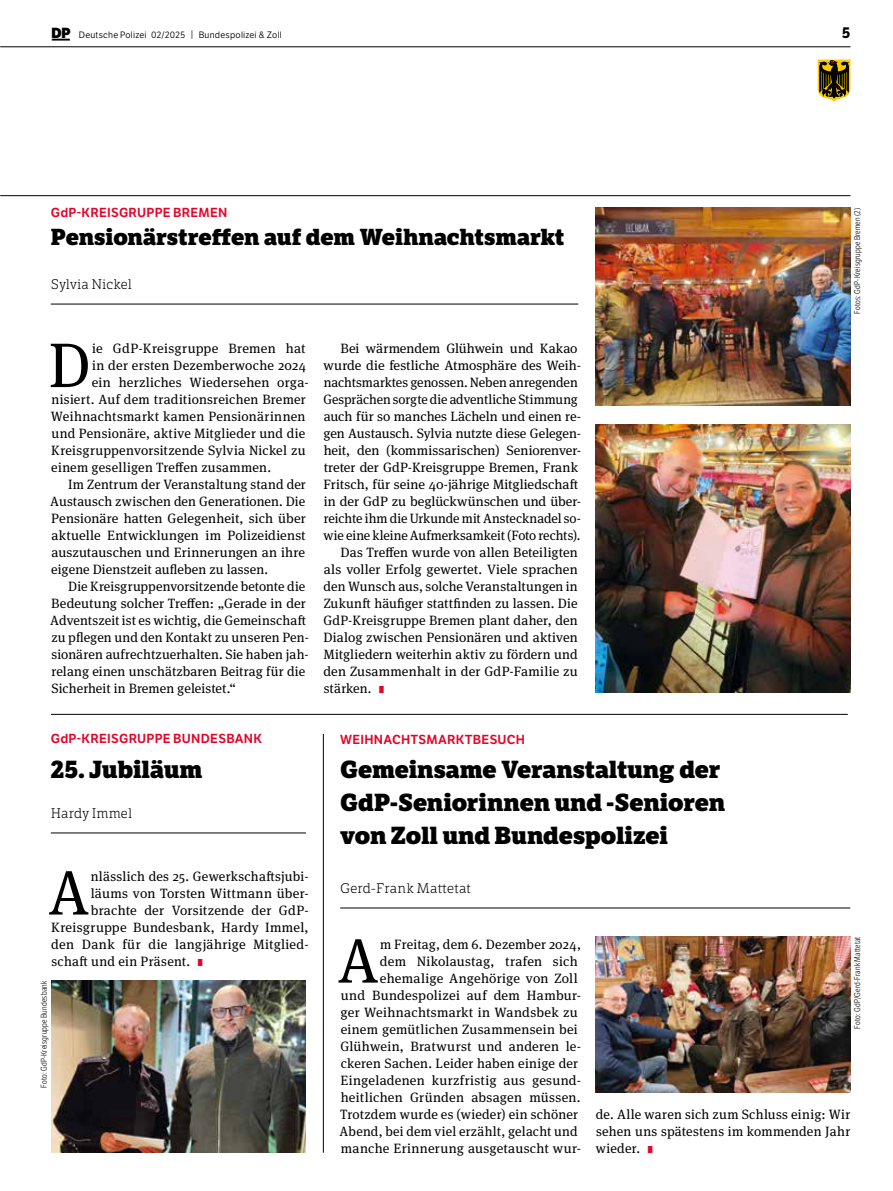
<style>
.page{position:relative;width:893px;height:1191px;background:#fff}
.page>*{position:absolute;margin:0;border:0;box-sizing:border-box;transform-origin:0 0}
.t1{font:62.85px "Meta Serif Pro";color:#000}
.t2{font:800 24px/33px "LFT Etica Sheriff";letter-spacing:-.005em;color:#000}
.t3{font:800 22.5px "LFT Etica Sheriff";letter-spacing:-.005em;color:#000}
.t4{font:700 15px "LFT Etica";color:#000}
.t5{font:13.5px/17px "Meta Serif Pro";letter-spacing:.01em;color:#000;text-align:right}
.t6{font:300 13.5px "LFT Etica Sheriff";letter-spacing:-.005em;color:#000}
.t7{font:12.75px "LFT Etica SB";letter-spacing:.02em;color:#e40428}
.t8{font:9px "LFT Etica Bk";letter-spacing:.025em;color:#000}
.t9{font:300 8.25px "LFT Etica Condensed";letter-spacing:.025em;color:#000}
.s1{font-family:"LFT Etica XB";font-size:14.25px}
.s2{font-size:9.3px}
.s3{font-family:"LFT Etica XB";font-size:9.75px;color:#e40428}
</style>
<div class="page">
<hr style="left:0;top:195px;width:850px;height:1px;background:#000">
<hr style="left:0;top:47px;width:850px;height:1px;background:#000">
<svg style="left:52px;top:39px;width:18px;height:2px"></svg>
<svg style="left:818px;top:60px;width:32px;height:42px"></svg>
<hr style="left:51px;top:832px;width:255px;height:1px;background:#000">
<img style="left:51px;top:981px;width:255px;height:171px">
<hr style="left:340px;top:907px;width:510px;height:1px;background:#000">
<img style="left:595px;top:936px;width:255px;height:156px">
<hr style="left:323px;top:734px;width:1px;height:418px;background:#000">
<hr style="left:51px;top:714px;width:797px;height:1px;background:#000">
<hr style="left:51px;top:304px;width:527px;height:1px;background:#000">
<img style="left:595px;top:424px;width:255px;height:268px">
<img style="left:595px;top:208px;width:255px;height:197px">
<p class="t8" style="left:52px;top:29px;width:232px"><span class="s1">DP</span> Deutsche Polizei 02/2025 <span class="s2">|</span> Bundespolizei &amp; Zoll</p>
<p class="t4" style="left:842px;top:23px;width:10px">5</p>
<p class="t7" style="left:51px;top:205px;width:178px">GdP-KREISGRUPPE BREMEN</p>
<h3 class="t3" style="left:51px;top:223px;width:515px">Pensionärstreffen auf dem Weihnachtsmarkt</h3>
<p class="t6" style="left:51px;top:276px;width:83px">Sylvia Nickel</p>
<h1 class="t1" style="left:48px;top:320px;width:44px">D</h1>
<p class="t5" style="left:92px;top:339px;width:215px">ie GdP-Kreisgruppe Bremen hat</p>
<p class="t5" style="left:92px;top:356px;width:215px">in der ersten Dezemberwoche 2024</p>
<p class="t5" style="left:92px;top:373px;width:219px">ein herzliches Wiedersehen orga-</p>
<p class="t5" style="left:51px;top:390px;width:256px">nisiert. Auf dem traditionsreichen Bremer</p>
<p class="t5" style="left:51px;top:407px;width:256px">Weihnachtsmarkt kamen Pensionärinnen</p>
<p class="t5" style="left:52px;top:424px;width:255px">und Pensionäre, aktive Mitglieder und die</p>
<p class="t5" style="left:51px;top:441px;width:256px">Kreisgruppenvorsitzende Sylvia Nickel zu</p>
<p class="t5" style="left:51px;top:458px;width:221px">einem geselligen Treffen zusammen.</p>
<p class="t5" style="left:68px;top:475px;width:239px">Im Zentrum der Veranstaltung stand der</p>
<p class="t5" style="left:50px;top:492px;width:257px">Austausch zwischen den Generationen. Die</p>
<p class="t5" style="left:51px;top:509px;width:256px">Pensionäre hatten Gelegenheit, sich über</p>
<p class="t5" style="left:52px;top:526px;width:256px">aktuelle Entwicklungen im Polizeidienst</p>
<p class="t5" style="left:52px;top:543px;width:255px">auszutauschen und Erinnerungen an ihre</p>
<p class="t5" style="left:51px;top:560px;width:218px">eigene Dienstzeit aufleben zu lassen.</p>
<p class="t5" style="left:68px;top:577px;width:238px">Die Kreisgruppenvorsitzende betonte die</p>
<p class="t5" style="left:51px;top:594px;width:256px">Bedeutung solcher Treffen: „Gerade in der</p>
<p class="t5" style="left:50px;top:611px;width:257px">Adventszeit ist es wichtig, die Gemeinschaft</p>
<p class="t5" style="left:51px;top:628px;width:259px">zu pflegen und den Kontakt zu unseren Pen-</p>
<p class="t5" style="left:52px;top:645px;width:259px">sionären aufrechtzuerhalten. Sie haben jah-</p>
<p class="t5" style="left:51px;top:662px;width:255px">relang einen unschätzbaren Beitrag für die</p>
<p class="t5" style="left:51px;top:679px;width:186px">Sicherheit in Bremen geleistet.“</p>
<p class="t5" style="left:341px;top:339px;width:238px">Bei wärmendem Glühwein und Kakao</p>
<p class="t5" style="left:324px;top:356px;width:259px">wurde die festliche Atmosphäre des Weih-</p>
<p class="t5" style="left:324px;top:373px;width:256px">nachtsmarktes genossen. Neben anregenden</p>
<p class="t5" style="left:323px;top:390px;width:256px">Gesprächen sorgte die adventliche Stimmung</p>
<p class="t5" style="left:324px;top:407px;width:259px">auch für so manches Lächeln und einen re-</p>
<p class="t5" style="left:323px;top:424px;width:259px">gen Austausch. Sylvia nutzte diese Gelegen-</p>
<p class="t5" style="left:324px;top:441px;width:259px">heit, den (kommissarischen) Seniorenver-</p>
<p class="t5" style="left:324px;top:458px;width:256px">treter der GdP-Kreisgruppe Bremen, Frank</p>
<p class="t5" style="left:324px;top:475px;width:256px">Fritsch, für seine 40-jährige Mitgliedschaft</p>
<p class="t5" style="left:324px;top:492px;width:259px">in der GdP zu beglückwünschen und über-</p>
<p class="t5" style="left:324px;top:509px;width:259px">reichte ihm die Urkunde mit Anstecknadel so-</p>
<p class="t5" style="left:324px;top:526px;width:258px">wie eine kleine Aufmerksamkeit (Foto rechts).</p>
<p class="t5" style="left:341px;top:543px;width:239px">Das Treffen wurde von allen Beteiligten</p>
<p class="t5" style="left:324px;top:560px;width:255px">als voller Erfolg gewertet. Viele sprachen</p>
<p class="t5" style="left:324px;top:577px;width:256px">den Wunsch aus, solche Veranstaltungen in</p>
<p class="t5" style="left:324px;top:594px;width:255px">Zukunft häufiger stattfinden zu lassen. Die</p>
<p class="t5" style="left:323px;top:611px;width:256px">GdP-Kreisgruppe Bremen plant daher, den</p>
<p class="t5" style="left:324px;top:628px;width:256px">Dialog zwischen Pensionären und aktiven</p>
<p class="t5" style="left:324px;top:645px;width:255px">Mitgliedern weiterhin aktiv zu fördern und</p>
<p class="t5" style="left:324px;top:662px;width:256px">den Zusammenhalt in der GdP-Familie zu</p>
<p class="t5" style="left:324px;top:679px;width:63px">stärken. <span class="s3">I</span></p>
<p class="t9" style="left:852px;top:313px;width:107px;rotate:-90deg">Fotos: GdP-Kreisgruppe Bremen (2)</p>
<p class="t7" style="left:51px;top:731px;width:213px">GdP-KREISGRUPPE BUNDESBANK</p>
<h2 class="t2" style="left:51px;top:753px;width:153px">25. Jubiläum</h2>
<p class="t6" style="left:51px;top:805px;width:83px">Hardy Immel</p>
<h1 class="t1" style="left:48px;top:847px;width:43px">A</h1>
<p class="t5" style="left:91px;top:866px;width:220px">nlässlich des 25. Gewerkschaftsjubi-</p>
<p class="t5" style="left:91px;top:883px;width:220px">läums von Torsten Wittmann über-</p>
<p class="t5" style="left:91px;top:900px;width:219px">brachte der Vorsitzende der GdP-</p>
<p class="t5" style="left:51px;top:917px;width:259px">Kreisgruppe Bundesbank, Hardy Immel,</p>
<p class="t5" style="left:51px;top:934px;width:259px">den Dank für die langjährige Mitglied-</p>
<p class="t5" style="left:51px;top:951px;width:153px">schaft und ein Präsent. <span class="s3">I</span></p>
<p class="t9" style="left:39px;top:1087px;width:108px;rotate:-90deg">Foto: GdP-Kreisgruppe Bundesbank</p>
<p class="t7" style="left:340px;top:731px;width:186px">WEIHNACHTSMARKTBESUCH</p>
<h2 class="t2" style="left:340px;top:753px;width:387px">Gemeinsame Veranstaltung der<br>GdP-Seniorinnen und -Senioren von Zoll und Bundespolizei</h2>
<p class="t6" style="left:340px;top:880px;width:132px">Gerd-Frank Mattetat</p>
<p class="t5" style="left:340px;top:934px;width:243px">m Freitag, dem 6. Dezember 2024,<br>dem Nikolaustag, trafen sich ehemalige Angehörige von Zoll<br>und Bundespolizei auf dem Hambur&shy;ger Weihnachtsmarkt in Wandsbek zu einem gemütlichen Zusammensein bei Glühwein, Bratwurst und anderen le&shy;ckeren Sachen. Leider haben einige der Eingeladenen kurzfristig aus gesund&shy;heitlichen Gründen absagen müssen.<br>Trotzdem wurde es (wieder) ein schöner Abend, bei dem viel erzählt, gelacht und manche Erinnerung ausgetauscht wur-</p>
<h1 class="t1" style="left:337px;top:915px;width:43px">A</h1>
<p class="t9" style="left:852px;top:1028px;width:93px;rotate:-90deg">Foto: GdP/Gerd-Frank Mattetat</p>
<p class="t5" style="left:596px;top:1104px;width:256px;text-align:justify">de. Alle waren sich zum Schluss einig: Wir sehen uns spätestens im kommenden Jahr wieder. <span class="s3">I</span></p>
</div>
